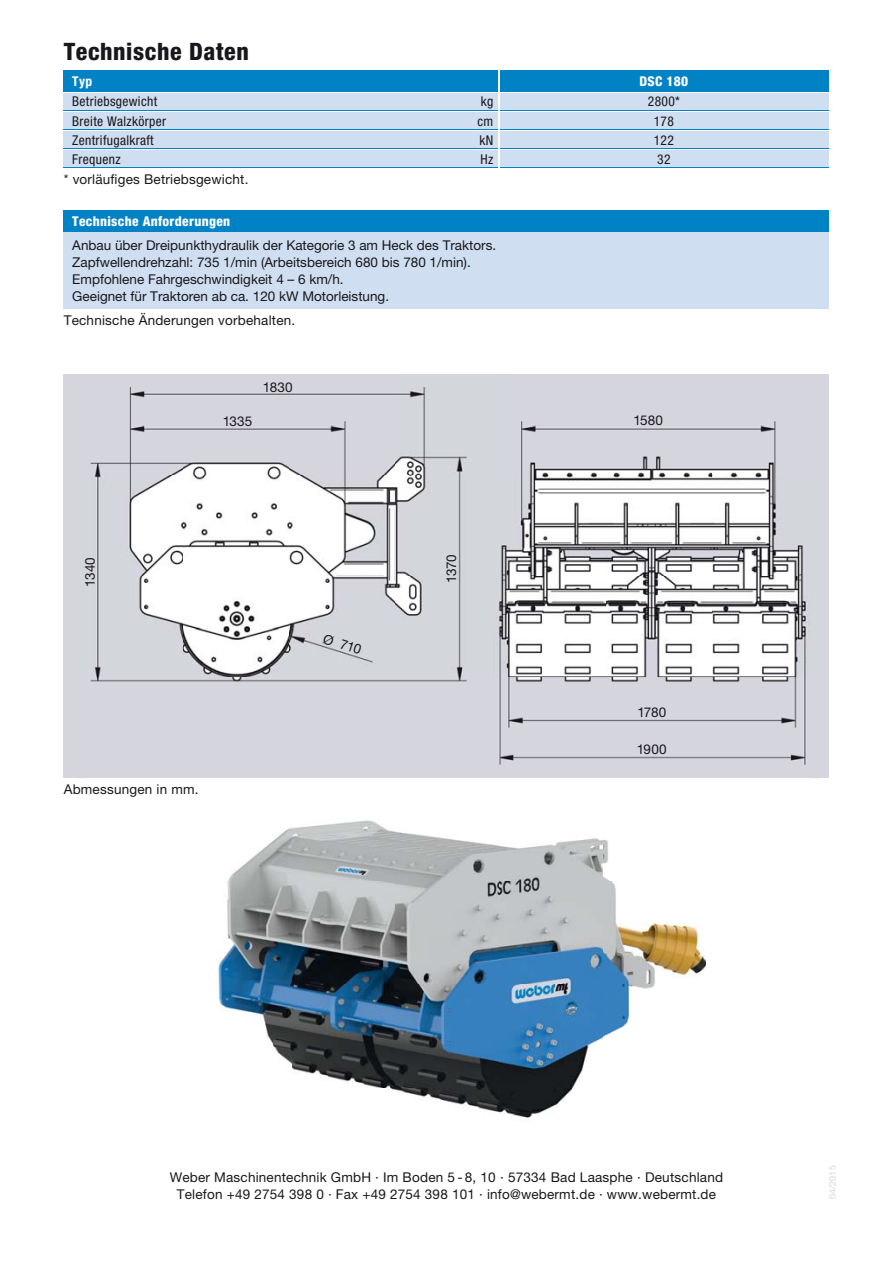
<style>
.page{position:relative;width:893px;height:1263px;background:#fff}
.page>*{position:absolute;margin:0;border:0;box-sizing:border-box;transform-origin:0 0}
.t1{font:800 condensed 24px "Helvetica Neue LT Pro";letter-spacing:.025em;color:#1a171c}
.t2{font:13.5px/17px "Helvetica Neue LT Pro";letter-spacing:.005em;color:#1a171c}
.t3{font:condensed 13.5px/19.2px "Helvetica Neue LT Pro";letter-spacing:.025em;color:#1a171c;text-align:center}
.t4{font:800 condensed 13.5px "Helvetica Neue LT Pro";letter-spacing:.025em;color:#fff}
.t5{font:700 condensed 13.5px "Helvetica Neue LT Pro";color:#fff}
.t6{font:9px "Helvetica Neue LT Pro";letter-spacing:.015em;color:#d5d6dd}
</style>
<div class="page">
<div style="left:64px;top:374px;width:765px;height:404px;background:#d5d6dd"></div>
<img style="left:90px;top:387px;width:718px;height:378px">
<div style="left:64px;top:94px;width:765px;height:17px;background:#cfdef0"></div>
<hr style="left:64px;top:110px;width:765px;height:1px;background:#0082c4">
<div style="left:64px;top:113px;width:765px;height:17px;background:#cfdef0"></div>
<hr style="left:64px;top:129px;width:765px;height:1px;background:#0082c4">
<div style="left:64px;top:132px;width:765px;height:17px;background:#cfdef0"></div>
<hr style="left:64px;top:148px;width:765px;height:1px;background:#0082c4">
<div style="left:64px;top:151px;width:765px;height:17px;background:#cfdef0"></div>
<hr style="left:64px;top:167px;width:765px;height:1px;background:#0082c4">
<div style="left:64px;top:70px;width:765px;height:21px;background:#0082c4"></div>
<hr style="left:498px;top:70px;width:1px;height:98px;background:#fff">
<div style="left:64px;top:232px;width:765px;height:77px;background:#cfdef0"></div>
<div style="left:64px;top:210px;width:765px;height:22px;background:#0082c4"></div>
<img style="left:216px;top:820px;width:490px;height:298px">
<h1 class="t1" style="left:64px;top:42px;width:186px">Technische Daten</h1>
<p class="t5" style="left:72px;top:76px;width:21px">Typ</p>
<p class="t3" style="left:72px;top:93px;width:86px">Betriebsgewicht</p>
<p class="t3" style="left:481px;top:93px;width:14px">kg</p>
<p class="t3" style="left:72px;top:112px;width:95px">Breite Walzkörper</p>
<p class="t3" style="left:477px;top:112px;width:17px">cm</p>
<p class="t3" style="left:72px;top:132px;width:83px">Zentrifugalkraft</p>
<p class="t3" style="left:479px;top:132px;width:15px">kN</p>
<p class="t3" style="left:72px;top:151px;width:50px">Frequenz</p>
<p class="t3" style="left:480px;top:151px;width:14px">Hz</p>
<p class="t2" style="left:64px;top:172px;width:186px">* vorläufiges Betriebsgewicht.</p>
<p class="t4" style="left:72px;top:216px;width:160px">Technische Anforderungen</p>
<p class="t2" style="left:72px;top:238px;width:425px">Anbau über Dreipunkthydraulik der Kategorie 3 am Heck des Traktors.<br>Zapfwellendrehzahl: 735 1/min (Arbeitsbereich 680 bis 780 1/min).<br>Empfohlene Fahrgeschwindigkeit 4 – 6 km/h.<br>Geeignet für Traktoren ab ca. 120 kW Motorleistung.</p>
<p class="t2" style="left:64px;top:313px;width:233px">Technische Änderungen vorbehalten.</p>
<p class="t2" style="left:263px;top:380px;width:31px">1830</p>
<p class="t4" style="left:639px;top:76px;width:50px">DSC 180</p>
<p class="t3" style="left:648px;top:93px;width:34px">2800*<br>178<br>122<br>32</p>
<p class="t2" style="left:223px;top:414px;width:31px">1335</p>
<p class="t2" style="left:633px;top:413px;width:31px">1580</p>
<p class="t2" style="left:83px;top:587px;width:31px;rotate:-90deg">1340</p>
<p class="t2" style="left:64px;top:782px;width:136px">Abmessungen in mm.</p>
<p class="t2" style="left:326px;top:631px;width:41px;rotate:18deg">Ø 710</p>
<p class="t2" style="left:444px;top:583px;width:30px;rotate:-90deg">1370</p>
<p class="t2" style="left:637px;top:705px;width:31px">1780</p>
<p class="t2" style="left:637px;top:742px;width:32px">1900</p>
<p class="t2" style="left:170px;top:1170px;width:555px;text-align:center">Weber Maschinentechnik GmbH · Im Boden 5 - 8, 10 · 57334 Bad Laasphe · Deutschland<br>Telefon +49 2754 398 0 · Fax +49 2754 398 101 · info@webermt.de · www.webermt.de</p>
<p class="t6" style="left:829px;top:1199px;width:35px;rotate:-90deg">04/2015</p>
</div>
